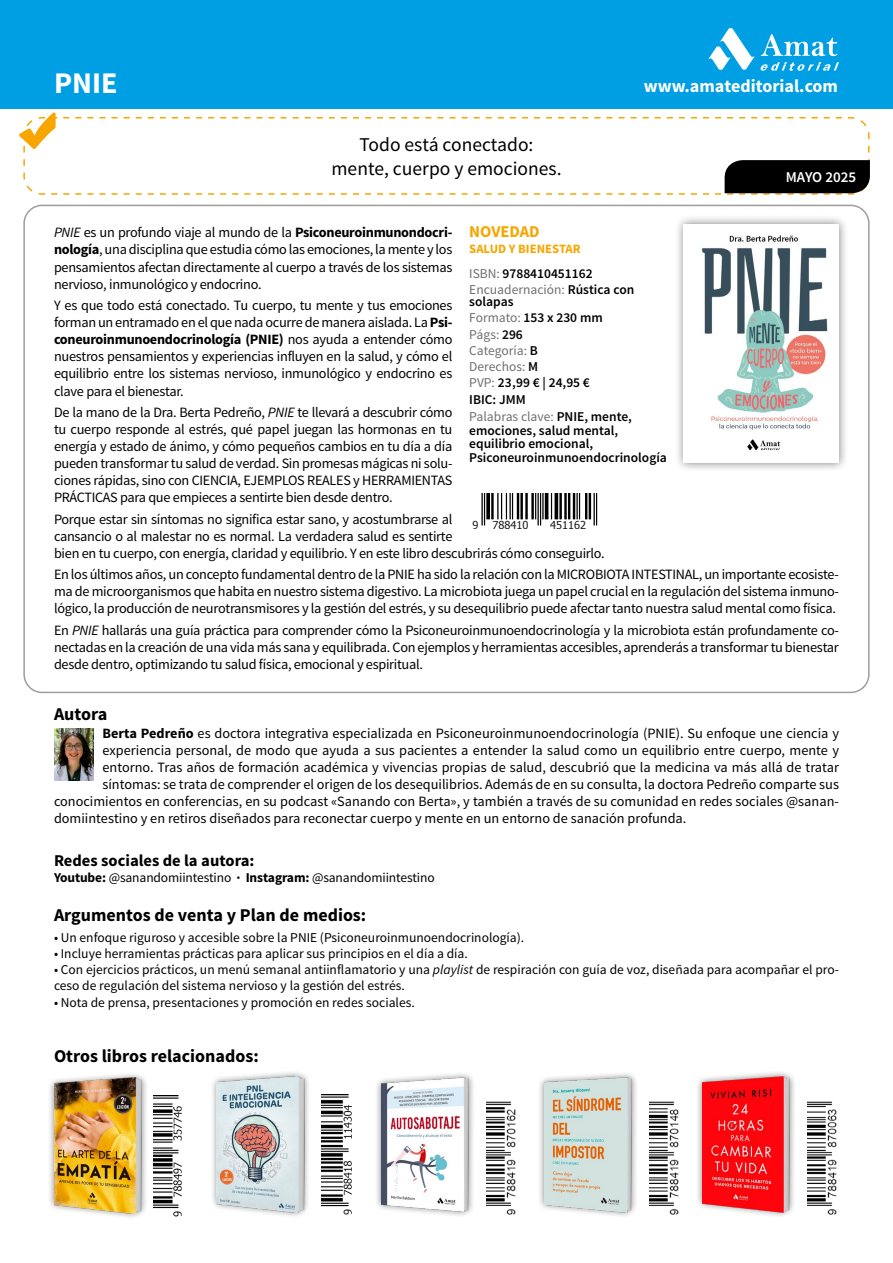
<style>
.page{position:relative;width:893px;height:1263px;background:#fff}
.page>*{position:absolute;margin:0;border:0;box-sizing:border-box;transform-origin:0 0}
.t1{font:700 30px "Source Sans Pro";color:#fff}
.t2{font:19.5px/23.4px "Source Sans Pro";color:#000;text-align:center}
.t3{font:700 18px "Source Sans Pro";color:#000}
.t4{font:700 18px "Source Sans Pro";color:#fff}
.t5{font:700 16.5px "Source Sans Pro";color:#000}
.t6{font:700 16.5px "Source Sans Pro";color:#f7a600}
.t7{font:600 15px "Source Sans Pro";color:#fff}
.t8{font:14.25px/17.1px "Source Sans Pro";letter-spacing:-.01em;color:#000;text-align:justify}
.t9{font:13.5px/16.2px "Source Sans Pro";color:#000}
.t10{font:600 13.5px/16.2px "Source Sans Pro";color:#000}
.t11{font:700 12.75px "Source Sans Pro";color:#f7a600}
.t12{font:10.95px "Tahoma";color:#1d1e1c}
.s1{font-weight:400;color:#706f6f}
.s2{font-style:italic}
.s3{font-weight:700}
</style>
<div class="page">
<div style="left:0;top:0;width:893px;height:109px;background:#009fe3"></div>
<div style="left:674px;top:215px;width:175px;height:257px;background:#000;opacity:.5"></div>
<img style="left:684px;top:224px;width:155px;height:239px">
<svg style="left:19px;top:112px;width:851px;height:83px"></svg>
<svg style="left:481px;top:493px;width:116px;height:33px"></svg>
<hr style="left:481px;top:493px;width:2px;height:32px;background:#000">
<hr style="left:484px;top:493px;width:1px;height:32px;background:#000">
<svg style="left:486px;top:493px;width:4px;height:26px"></svg>
<hr style="left:491px;top:493px;width:3px;height:26px;background:#000">
<svg style="left:497px;top:493px;width:16px;height:26px"></svg>
<hr style="left:517px;top:493px;width:2px;height:26px;background:#000">
<hr style="left:520px;top:493px;width:3px;height:26px;background:#000">
<hr style="left:525px;top:493px;width:3px;height:26px;background:#000">
<hr style="left:531px;top:493px;width:3px;height:26px;background:#000">
<svg style="left:535px;top:493px;width:1px;height:26px"></svg>
<hr style="left:537px;top:493px;width:2px;height:32px;background:#000">
<hr style="left:540px;top:493px;width:1px;height:32px;background:#000">
<hr style="left:542px;top:493px;width:2px;height:26px;background:#000">
<hr style="left:545px;top:493px;width:3px;height:26px;background:#000">
<svg style="left:551px;top:493px;width:1px;height:26px"></svg>
<hr style="left:555px;top:493px;width:3px;height:26px;background:#000">
<hr style="left:559px;top:493px;width:3px;height:26px;background:#000">
<hr style="left:564px;top:493px;width:3px;height:26px;background:#000">
<hr style="left:568px;top:493px;width:2px;height:26px;background:#000">
<hr style="left:573px;top:493px;width:2px;height:26px;background:#000">
<hr style="left:576px;top:493px;width:2px;height:26px;background:#000">
<svg style="left:579px;top:493px;width:1px;height:26px"></svg>
<hr style="left:585px;top:493px;width:2px;height:26px;background:#000">
<hr style="left:589px;top:493px;width:2px;height:26px;background:#000">
<hr style="left:593px;top:493px;width:2px;height:32px;background:#000">
<hr style="left:596px;top:493px;width:1px;height:32px;background:#000">
<img style="left:54px;top:728px;width:40px;height:53px">
<div style="left:47px;top:1071px;width:101px;height:149px;background:#000;opacity:.5"></div>
<img style="left:54px;top:1078px;width:87px;height:135px">
<img style="left:153px;top:1096px;width:29px;height:121px">
<div style="left:210px;top:1070px;width:101px;height:149px;background:#000;opacity:.5"></div>
<img style="left:217px;top:1076px;width:87px;height:136px">
<div style="left:374px;top:1071px;width:101px;height:147px;background:#000;opacity:.5"></div>
<img style="left:381px;top:1076px;width:87px;height:136px">
<div style="left:537px;top:1071px;width:101px;height:148px;background:#000;opacity:.5"></div>
<img style="left:544px;top:1076px;width:87px;height:136px">
<div style="left:695px;top:1070px;width:102px;height:149px;background:#000;opacity:.5"></div>
<img style="left:702px;top:1076px;width:88px;height:136px">
<img style="left:322px;top:1094px;width:30px;height:121px">
<img style="left:486px;top:1101px;width:30px;height:114px">
<img style="left:649px;top:1101px;width:30px;height:114px">
<img style="left:807px;top:1101px;width:30px;height:114px">
<svg style="left:708px;top:28px;width:131px;height:43px"></svg>
<h1 class="t1" style="left:54px;top:64px;width:65px">PNIE</h1>
<h2 class="t2" style="left:331px;top:134px;width:232px">Todo está conectado: mente, cuerpo y emociones.</h2>
<p class="t4" style="left:644px;top:75px;width:196px">www.amateditorial.com</p>
<p class="t7" style="left:786px;top:168px;width:72px">MAYO 2025</p>
<p class="t6" style="left:469px;top:221px;width:72px">NOVEDAD</p>
<p class="t11" style="left:469px;top:241px;width:113px">SALUD Y BIENESTAR</p>
<p class="t10" style="left:469px;top:266px;width:167px"><span class="s1">ISBN:</span> 9788410451162<br><span class="s1">Encuadernación:</span> Rústica con</p>
<p class="t10" style="left:469px;top:294px;width:135px">solapas<br><span class="s1">Formato:</span> 153 x 230 mm<br><span class="s1">Págs:</span> 296<br><span class="s1">Categoría:</span> B<br><span class="s1">Derechos:</span> M<br><span class="s1">PVP:</span> 23,99 € | 24,95 €<br>IBIC: JMM</p>
<p class="t10" style="left:469px;top:411px;width:199px;line-height:13.5px"><span class="s1">Palabras clave:</span> PNIE, mente, emociones, salud mental, equilibrio emocional,<br>Psiconeuroinmunoendocrinología</p>
<p class="t8" style="left:54px;top:224px;width:400px"><span class="s2">PNIE</span> es un profundo viaje al mundo de la <span class="s3">Psiconeuroinmunondocri&shy;nología</span>, una disciplina que estudia cómo las emociones, la mente y los pensamientos afectan directamente al cuerpo a través de los sistemas nervioso, inmunológico y endocrino.</p>
<p class="t8" style="left:54px;top:297px;width:400px">Y es que todo está conectado. Tu cuerpo, tu mente y tus emociones forman un entramado en el que nada ocurre de manera aislada. La <span class="s3">Psi&shy;coneuroinmunoendocrinología (PNIE)</span> nos ayuda a entender cómo nuestros pensamientos y experiencias influyen en la salud, y cómo el equilibrio entre los sistemas nervioso, inmunológico y endocrino es clave para el bienestar.</p>
<p class="t8" style="left:54px;top:404px;width:400px">De la mano de la Dra. Berta Pedreño, <span class="s2">PNIE</span> te llevará a descubrir cómo tu cuerpo responde al estrés, qué papel juegan las hormonas en tu energía y estado de ánimo, y cómo pequeños cambios en tu día a día pueden transformar tu salud de verdad. Sin promesas mágicas ni solu&shy;ciones rápidas, sino con CIENCIA, EJEMPLOS REALES y HERRAMIENTAS PRÁCTICAS para que empieces a sentirte bien desde dentro.</p>
<p class="t8" style="left:54px;top:511px;width:552px;text-align:left">Porque estar sin síntomas no significa estar sano, y acostumbrarse al<br>cansancio o al malestar no es normal. La verdadera salud es sentirte<br>bien en tu cuerpo, con energía, claridad y equilibrio. Y en este libro descubrirás cómo conseguirlo.</p>
<p class="t8" style="left:54px;top:566px;width:786px">En los últimos años, un concepto fundamental dentro de la PNIE ha sido la relación con la MICROBIOTA INTESTINAL, un importante ecosiste&shy;ma de microorganismos que habita en nuestro sistema digestivo. La microbiota juega un papel crucial en la regulación del sistema inmuno&shy;lógico, la producción de neurotransmisores y la gestión del estrés, y su desequilibrio puede afectar tanto nuestra salud mental como física.</p>
<p class="t8" style="left:54px;top:622px;width:786px">En <span class="s2">PNIE</span> hallarás una guía práctica para comprender cómo la Psiconeuroinmunoendocrinología y la microbiota están profundamente co&shy;nectadas en la creación de una vida más sana y equilibrada. Con ejemplos y herramientas accesibles, aprenderás a transformar tu bienestar desde dentro, optimizando tu salud física, emocional y espiritual.</p>
<p class="t12" style="left:472px;top:517px;width:7px">9</p>
<p class="t12" style="left:492px;top:517px;width:37px">788410</p>
<p class="t12" style="left:550px;top:517px;width:37px">451162</p>
<p class="t3" style="left:54px;top:703px;width:55px">Autora</p>
<p class="t8" style="left:102px;top:724px;width:738px"><span class="s3">Berta Pedreño</span> es doctora integrativa especializada en Psiconeuroinmunoendocrinología (PNIE). Su enfoque une ciencia y</p>
<p class="t8" style="left:102px;top:742px;width:738px">experiencia personal, de modo que ayuda a sus pacientes a entender la salud como un equilibrio entre cuerpo, mente y</p>
<p class="t8" style="left:102px;top:759px;width:738px">entorno. Tras años de formación académica y vivencias propias de salud, descubrió que la medicina va más allá de tratar</p>
<p class="t8" style="left:102px;top:776px;width:738px">síntomas: se trata de comprender el origen de los desequilibrios. Además de en su consulta, la doctora Pedreño comparte sus</p>
<p class="t8" style="left:54px;top:793px;width:786px">conocimientos en conferencias, en su podcast «Sanando con Berta», y también a través de su comunidad en redes sociales @sanan-</p>
<p class="t8" style="left:54px;top:810px;width:634px">domiintestino y en retiros diseñados para reconectar cuerpo y mente en un entorno de sanación profunda.</p>
<p class="t5" style="left:54px;top:850px;width:202px">Redes sociales de la autora:</p>
<p class="t9" style="left:54px;top:870px;width:382px"><span class="s3">Youtube:</span> @sanandomiintestino <span class="s3">· Instagram:</span> @sanandomiintestino</p>
<p class="t3" style="left:54px;top:904px;width:314px">Argumentos de venta y Plan de medios:</p>
<p class="t9" style="left:54px;top:929px;width:472px">• Un enfoque riguroso y accesible sobre la PNIE (Psiconeuroinmunoendocrinología).</p>
<p class="t9" style="left:54px;top:946px;width:415px">• Incluye herramientas prácticas para aplicar sus principios en el día a día.</p>
<p class="t9" style="left:54px;top:962px;width:786px">• Con ejercicios prácticos, un menú semanal antiinflamatorio y una <span class="s2">playlist</span> de respiración con guía de voz, diseñada para acompañar el pro&shy;ceso de regulación del sistema nervioso y la gestión del estrés.</p>
<p class="t9" style="left:54px;top:994px;width:362px">• Nota de prensa, presentaciones y promoción en redes sociales.</p>
<p class="t3" style="left:54px;top:1044px;width:206px">Otros libros relacionados:</p>
</div>
